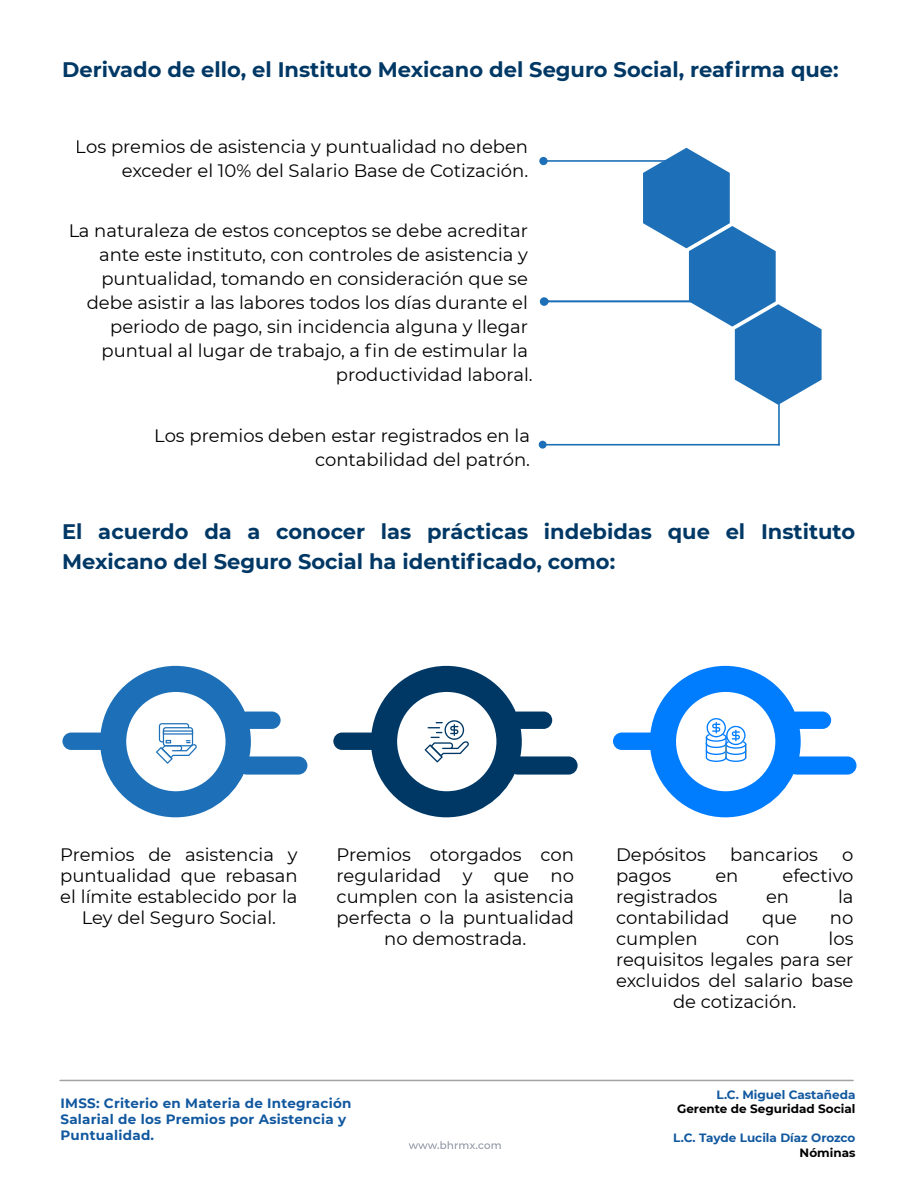
<style>
.page{position:relative;width:918px;height:1188px;background:#fff}
.page>*{position:absolute;margin:0;border:0;box-sizing:border-box;transform-origin:0 0}
.t1{font:700 21px/30px "Montserrat";color:#003865}
.t2{font:18px/24px "Montserrat";color:#000;text-align:right}
.t3{font:700 13.5px/16.2px "Montserrat";letter-spacing:.02em;color:#11589f}
.t4{font:700 12px "Montserrat";color:#11589f}
.t5{font:700 12px "Montserrat";color:#000}
</style>
<div class="page">
<hr style="left:60px;top:1080px;width:793px;height:1px;background:#a0a3a5">
<svg style="left:409px;top:1141px;width:92px;height:8px"></svg>
<div style="left:539px;top:157px;width:9px;height:8px;background:#1d70b7;border-radius:50%"></div>
<svg style="left:540px;top:160px;width:240px;height:286px"></svg>
<div style="left:539px;top:441px;width:8px;height:8px;background:#1d70b7;border-radius:50%"></div>
<svg style="left:643px;top:148px;width:179px;height:257px"></svg>
<svg style="left:62px;top:666px;width:245px;height:151px"></svg>
<svg style="left:613px;top:666px;width:244px;height:151px"></svg>
<svg style="left:333px;top:666px;width:245px;height:151px"></svg>
<p class="t1" style="left:62px;top:54px;width:778px">Derivado de ello, el Instituto Mexicano del Seguro Social, reafirma que:</p>
<p class="t2" style="left:76px;top:134px;width:454px">Los premios de asistencia y puntualidad no deben exceder el 10% del Salario Base de Cotización.</p>
<p class="t2" style="left:68px;top:218px;width:466px">La naturaleza de estos conceptos se debe acreditar ante este instituto, con controles de asistencia y puntualidad, tomando en consideración que se debe asistir a las labores todos los días durante el periodo de pago, sin incidencia alguna y llegar puntual al lugar de trabajo, a fin de estimular la productividad laboral.</p>
<p class="t2" style="left:154px;top:423px;width:377px">Los premios deben estar registrados en la contabilidad del patrón.</p>
<p class="t1" style="left:62px;top:516px;width:795px">El acuerdo da a conocer las prácticas indebidas que el Instituto<br>Mexicano del Seguro Social ha identificado, como:</p>
<p class="t2" style="left:60px;top:843px;width:239px;line-height:21px;text-align:center">Premios de asistencia y puntualidad que rebasan el límite establecido por la<br>Ley del Seguro Social.</p>
<p class="t2" style="left:337px;top:843px;width:239px;line-height:21px;text-align:center">Premios otorgados con regularidad y que no cumplen con la asistencia perfecta o la puntualidad no demostrada.</p>
<p class="t2" style="left:616px;top:842px;width:91px">Depósitos</p>
<p class="t2" style="left:730px;top:842px;width:89px">bancarios</p>
<p class="t2" style="left:842px;top:842px;width:13px">o</p>
<p class="t2" style="left:616px;top:863px;width:57px">pagos</p>
<p class="t2" style="left:715px;top:863px;width:25px">en</p>
<p class="t2" style="left:783px;top:863px;width:72px">efectivo</p>
<p class="t2" style="left:616px;top:884px;width:103px">registrados</p>
<p class="t2" style="left:766px;top:884px;width:25px">en</p>
<p class="t2" style="left:838px;top:884px;width:17px">la</p>
<p class="t2" style="left:616px;top:905px;width:115px">contabilidad</p>
<p class="t2" style="left:762px;top:905px;width:37px">que</p>
<p class="t2" style="left:830px;top:905px;width:25px">no</p>
<p class="t2" style="left:616px;top:926px;width:83px">cumplen</p>
<p class="t2" style="left:746px;top:926px;width:35px">con</p>
<p class="t2" style="left:829px;top:926px;width:26px">los</p>
<p class="t2" style="left:616px;top:947px;width:239px">requisitos legales para ser</p>
<p class="t2" style="left:616px;top:968px;width:239px">excluidos del salario base</p>
<p class="t2" style="left:673px;top:989px;width:125px">de cotización.</p>
<p class="t3" style="left:60px;top:1094px;width:293px">IMSS: Criterio en Materia de Integración<br>Salarial de los Premios por Asistencia y<br>Puntualidad.</p>
<p class="t4" style="left:716px;top:1086px;width:141px">L.C. Miguel Castañeda</p>
<p class="t5" style="left:677px;top:1100px;width:180px">Gerente de Seguridad Social</p>
<p class="t4" style="left:673px;top:1129px;width:184px">L.C. Tayde Lucila Díaz Orozco</p>
<p class="t5" style="left:800px;top:1144px;width:57px">Nóminas</p>
</div>
